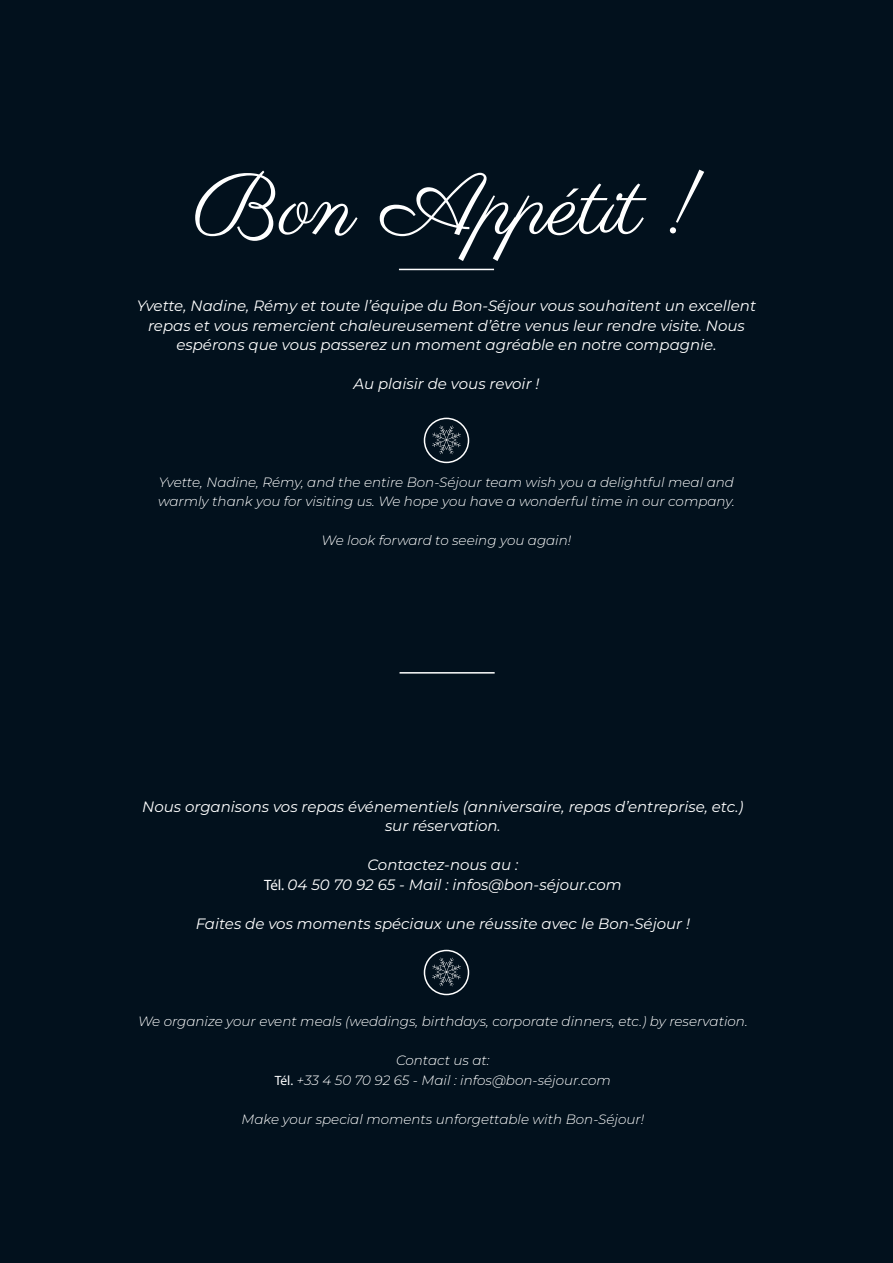
<style>
.page{position:relative;width:893px;height:1263px;background:#02111d}
.page>*{position:absolute;margin:0;border:0;box-sizing:border-box;transform-origin:0 0}
.t1{font:86.85px "Parisienne";color:#fff}
.t2{font:italic 15px/19.5px "Montserrat";color:#fff;text-align:center}
.t3{font:italic 300 13.5px/19.5px "Montserrat";color:#fff}
.s1{font-family:"Myriad Pro";font-style:normal}
.s2{font-family:"Myriad Pro";font-weight:400;font-style:normal}
</style>
<div class="page">
<div style="left:424px;top:418px;width:45px;height:45px;border:2px solid #fff;border-radius:50%"></div>
<svg style="left:432px;top:425px;width:29px;height:29px"></svg>
<div style="left:424px;top:950px;width:45px;height:45px;border:2px solid #fff;border-radius:50%"></div>
<svg style="left:432px;top:957px;width:29px;height:29px"></svg>
<hr style="left:399px;top:269px;width:95px;height:1px;background:#fff">
<hr style="left:400px;top:672px;width:95px;height:2px;background:#fff">
<h1 class="t1" style="left:193px;top:153px;width:508px">Bon Appétit !</h1>
<p class="t2" style="left:137px;top:295px;width:621px">Yvette, Nadine, Rémy et toute l’équipe du Bon-Séjour vous souhaitent un excellent repas et vous remercient chaleureusement d’être venus leur rendre visite. Nous espérons que vous passerez un moment agréable en notre compagnie.</p>
<p class="t2" style="left:353px;top:373px;width:188px">Au plaisir de vous revoir !</p>
<p class="t3" style="left:158px;top:472px;width:578px">Yvette, Nadine, Rémy, and the entire Bon-Séjour team wish you a delightful meal and warmly thank you for visiting us. We hope you have a wonderful time in our company.</p>
<p class="t3" style="left:322px;top:530px;width:251px">We look forward to seeing you again!</p>
<p class="t2" style="left:142px;top:796px;width:603px">Nous organisons vos repas événementiels (anniversaire, repas d’entreprise, etc.) sur réservation.</p>
<p class="t2" style="left:264px;top:854px;width:359px">Contactez-nous au :<br><span class="s1">Tél.</span> 04 50 70 92 65 - Mail : infos@bon-séjour.com</p>
<p class="t2" style="left:196px;top:913px;width:496px">Faites de vos moments spéciaux une réussite avec le Bon-Séjour !</p>
<p class="t3" style="left:138px;top:1011px;width:611px">We organize your event meals (weddings, birthdays, corporate dinners, etc.) by reservation.</p>
<p class="t3" style="left:275px;top:1050px;width:338px;text-align:center">Contact us at:<br><span class="s2">Tél.</span> +33 4 50 70 92 65 - Mail : infos@bon-séjour.com</p>
<p class="t3" style="left:242px;top:1108px;width:404px">Make your special moments unforgettable with Bon-Séjour!</p>
</div>
